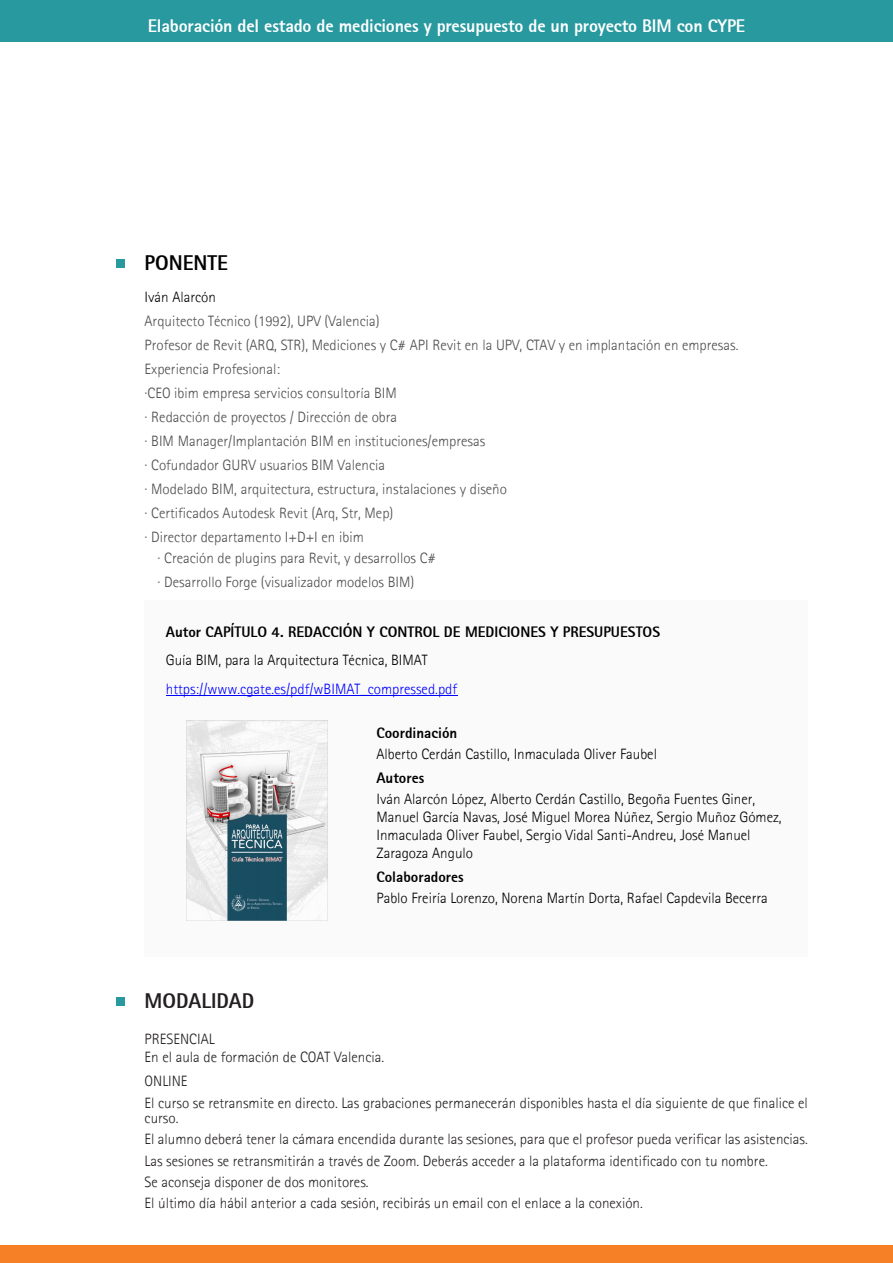
<style>
.page{position:relative;width:893px;height:1263px;background:#fff}
.page>*{position:absolute;margin:0;border:0;box-sizing:border-box;transform-origin:0 0}
.t1{font:800 21px "Agfa Rotis Sans Serif";color:#231f20}
.t2{font:800 21px "Agfa Rotis Sans Serif";color:#000}
.t3{font:800 18px "Agfa Rotis Sans Serif";letter-spacing:-.01em;color:#fff}
.t4{font:300 15px/24px "Agfa Rotis Sans Serif";color:#4f4c4c}
.t5{font:300 15px/21.3px "Agfa Rotis Sans Serif";color:#231f20}
.t6{font:300 15px/18px "Agfa Rotis Sans Serif";color:#000}
.t7{font:800 15px "Agfa Rotis Sans Serif";color:#000}
.t8{font:300 15px "Agfa Rotis Sans Serif";color:#00f}
</style>
<div class="page">
<div style="left:145px;top:600px;width:663px;height:356px;background:#fafafa"></div>
<div style="left:0;top:1246px;width:893px;height:17px;background:#f58025"></div>
<hr style="left:166px;top:695px;width:291px;height:1px;background:#00f">
<div style="left:116px;top:260px;width:9px;height:8px;background:#27999f"></div>
<div style="left:116px;top:998px;width:9px;height:8px;background:#27999f"></div>
<div style="left:0;top:0;width:893px;height:42px;background:#27999f"></div>
<img style="left:186px;top:721px;width:141px;height:199px">
<p class="t3" style="left:148px;top:19px;width:599px">Elaboración del estado de mediciones y presupuesto de un proyecto BIM con CYPE</p>
<h1 class="t2" style="left:145px;top:255px;width:85px">PONENTE</h1>
<p class="t6" style="left:145px;top:289px;width:73px">Iván Alarcón</p>
<p class="t4" style="left:145px;top:310px;width:595px">Arquitecto Técnico (1992), UPV (Valencia)<br>Profesor de Revit (ARQ, STR), Mediciones y C# API Revit en la UPV, CTAV y en implantación en empresas.<br>Experiencia Profesional:<br>·CEO ibim empresa servicios consultoría BIM<br>· Redacción de proyectos / Dirección de obra<br>· BIM Manager/Implantación BIM en instituciones/empresas<br>· Cofundador GURV usuarios BIM Valencia<br>· Modelado BIM, arquitectura, estructura, instalaciones y diseño<br>· Certificados Autodesk Revit (Arq, Str, Mep)<br>· Director departamento I+D+I en ibim</p>
<p class="t4" style="left:158px;top:547px;width:280px">· Creación de plugins para Revit, y desarrollos C# · Desarrollo Forge (visualizador modelos BIM)</p>
<p class="t7" style="left:166px;top:626px;width:496px">Autor CAPÍTULO 4. REDACCIÓN Y CONTROL DE MEDICIONES Y PRESUPUESTOS</p>
<p class="t6" style="left:166px;top:652px;width:263px">Guía BIM, para la Arquitectura Técnica, BIMAT</p>
<p class="t8" style="left:166px;top:683px;width:293px">https://www.cgate.es/pdf/wBIMAT_compressed.pdf</p>
<p class="t7" style="left:376px;top:727px;width:82px">Coordinación</p>
<p class="t6" style="left:376px;top:746px;width:282px">Alberto Cerdán Castillo, Inmaculada Oliver Faubel</p>
<p class="t7" style="left:376px;top:772px;width:49px">Autores</p>
<p class="t6" style="left:376px;top:791px;width:407px">Iván Alarcón López, Alberto Cerdán Castillo, Begoña Fuentes Giner, Manuel García Navas, José Miguel Morea Núñez, Sergio Muñoz Gómez, Inmaculada Oliver Faubel, Sergio Vidal Santi-Andreu, José Manuel Zaragoza Angulo</p>
<p class="t7" style="left:376px;top:871px;width:89px">Colaboradores</p>
<p class="t6" style="left:376px;top:890px;width:393px">Pablo Freiría Lorenzo, Norena Martín Dorta, Rafael Capdevila Becerra</p>
<h1 class="t1" style="left:145px;top:993px;width:111px">MODALIDAD</h1>
<p class="t5" style="left:145px;top:1031px;width:241px;line-height:18px">PRESENCIAL<br>En el aula de formación de COAT Valencia.</p>
<p class="t5" style="left:145px;top:1072px;width:665px">ONLINE<br>El curso se retransmite en directo. Las grabaciones permanecerán disponibles hasta el día siguiente de que finalice el</p>
<p class="t5" style="left:145px;top:1109px;width:665px">curso.<br>El alumno deberá tener la cámara encendida durante las sesiones, para que el profesor pueda verificar las asistencias.<br>Las sesiones se retransmitirán a través de Zoom. Deberás acceder a la plataforma identificado con tu nombre.<br>Se aconseja disponer de dos monitores.<br>El último día hábil anterior a cada sesión, recibirás un email con el enlace a la conexión.</p>
</div>
